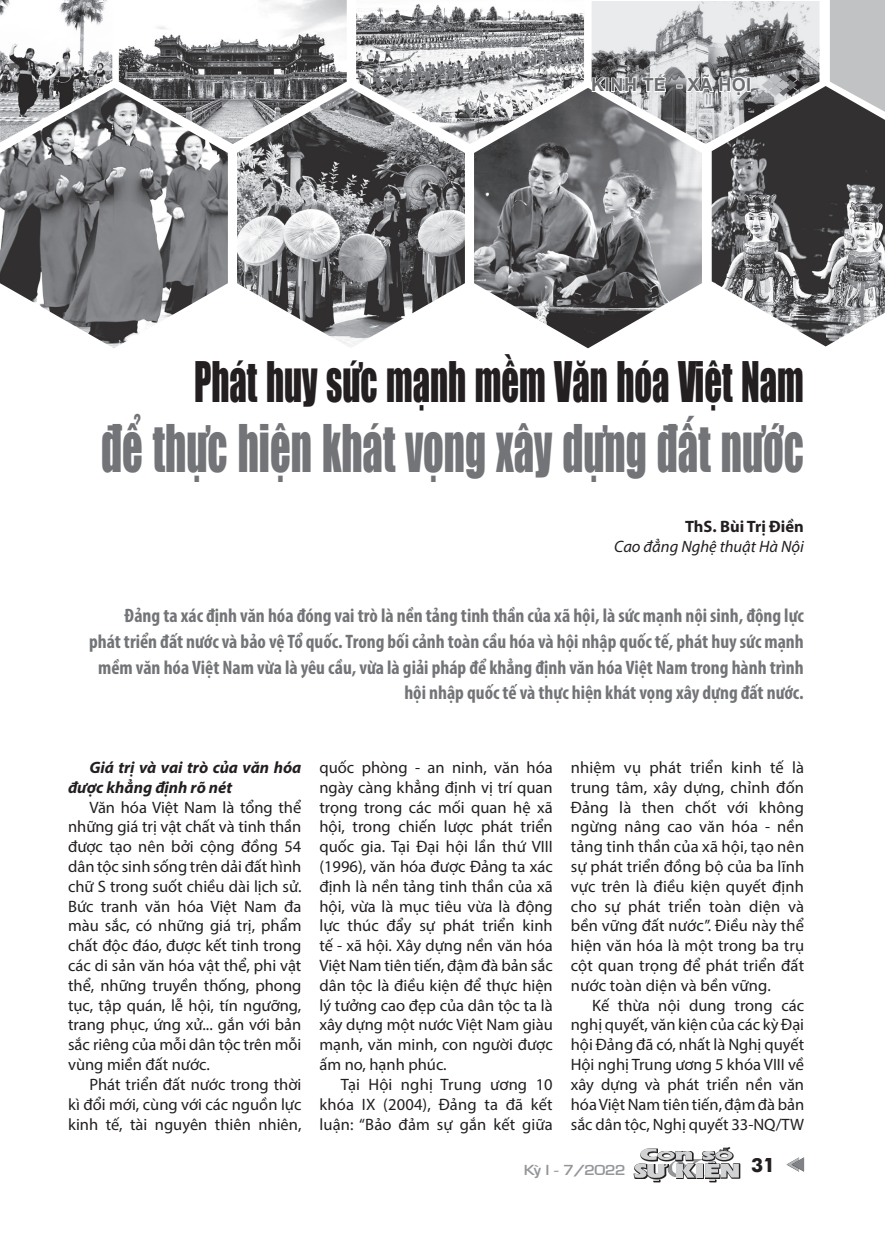
<style>
.page{position:relative;width:885px;height:1255px;background:#fff}
.page>*{position:absolute;margin:0;border:0;box-sizing:border-box;transform-origin:0 0}
.t1{font:60.75px "UTM Impact";color:#727477;scale:.67 1}
.t2{font:51.75px "UTM Impact";color:#231f20;scale:.67 1}
.t3{font:700 condensed 19.5px/25.5px "Myriad Pro";color:#727477;text-align:right}
.t4{font:700 19.5px "Futura";color:#231f20}
.t5{font:700 18px "Arial";letter-spacing:.035em;color:#6c6d70}
.Normal__Web{font:16.5px/19.8px "Myriad Pro";color:#231f20;text-align:justify}
.Normal__Web-2{font:italic 700 16.5px/19.8px "Myriad Pro";color:#231f20}
.t6{font:italic 16.5px "Myriad Pro";color:#231f20}
.t7{font:700 16.5px "Myriad Pro";color:#231f20}
.t8{font:13.5px "VNI Eurasia Bold";color:#939598;scale:1.1 1}
</style>
<div class="page">
<img style="left:0;top:88px;width:228px;height:260px">
<img style="left:0;top:0;width:112px;height:142px">
<img style="left:237px;top:88px;width:228px;height:259px">
<img style="left:119px;top:0;width:228px;height:144px">
<img style="left:474px;top:88px;width:227px;height:260px">
<img style="left:711px;top:86px;width:173px;height:260px">
<img style="left:356px;top:4px;width:228px;height:140px">
<img style="left:591px;top:1px;width:228px;height:143px">
<svg style="left:829px;top:0;width:55px;height:112px;background:#b9babc"></svg>
<svg style="left:591px;top:73px;width:77px;height:20px"></svg>
<svg style="left:676px;top:74px;width:71px;height:22px"></svg>
<div style="left:746px;top:78px;width:4px;height:14px;border:2px solid #fff"></div>
<svg style="left:761px;top:74px;width:43px;height:22px"></svg>
<svg style="left:786px;top:1157px;width:18px;height:14px"></svg>
<div style="left:720px;top:1163px;width:20px;height:15px;background:#b7b7b9"></div>
<svg style="left:634px;top:1147px;width:104px;height:34px"></svg>
<p class="t5" style="left:591px;top:72px;width:162px">KINH TẾ - XÃ HỘI</p>
<p class="t2" style="left:194px;top:345px;width:911px">Phát huy sức mạnh mềm Văn hóa Việt Nam</p>
<p class="t1" style="left:101px;top:405px;width:1050px">để thực hiện khát vọng xây dựng đất nước</p>
<p class="t7" style="left:685px;top:515px;width:120px">ThS. Bùi Trị Điền</p>
<p class="t6" style="left:614px;top:536px;width:191px">Cao đẳng Nghệ thuật Hà Nội</p>
<p class="t3" style="left:89px;top:602px;width:716px">Đảng ta xác định văn hóa đóng vai trò là nền tảng tinh thần của xã hội, là sức mạnh nội sinh, động lực phát triển đất nước và bảo vệ Tổ quốc. Trong bối cảnh toàn cầu hóa và hội nhập quốc tế, phát huy sức mạnh mềm văn hóa Việt Nam vừa là yêu cầu, vừa là giải pháp để khẳng định văn hóa Việt Nam trong hành trình hội nhập quốc tế và thực hiện khát vọng xây dựng đất nước.</p>
<p class="Normal__Web-2" style="left:68px;top:757px;width:235px;text-indent:21px">Giá trị và vai trò của văn hóa được khẳng định rõ nét</p>
<p class="Normal__Web" style="left:68px;top:796px;width:235px;text-indent:21px">Văn hóa Việt Nam là tổng thể những giá trị vật chất và tinh thần được tạo nên bởi cộng đồng 54 dân tộc sinh sống trên dải đất hình chữ S trong suốt chiều dài lịch sử.<br>Bức tranh văn hóa Việt Nam đa màu sắc, có những giá trị, phẩm chất độc đáo, được kết tinh trong các di sản văn hóa vật thể, phi vật thể, những truyền thống, phong tục, tập quán, lễ hội, tín ngưỡng, trang phục, ứng xử... gắn với bản sắc riêng của mỗi dân tộc trên mỗi vùng miền đất nước.</p>
<p class="Normal__Web" style="left:68px;top:1074px;width:235px;text-indent:21px">Phát triển đất nước trong thời kì đổi mới, cùng với các nguồn lực kinh tế, tài nguyên thiên nhiên,</p>
<p class="Normal__Web" style="left:319px;top:757px;width:235px">quốc phòng - an ninh, văn hóa ngày càng khẳng định vị trí quan trọng trong các mối quan hệ xã hội, trong chiến lược phát triển quốc gia. Tại Đại hội lần thứ VIII (1996), văn hóa được Đảng ta xác định là nền tảng tinh thần của xã hội, vừa là mục tiêu vừa là động lực thúc đẩy sự phát triển kinh tế - xã hội. Xây dựng nền văn hóa Việt Nam tiên tiến, đậm đà bản sắc dân tộc là điều kiện để thực hiện lý tưởng cao đẹp của dân tộc ta là xây dựng một nước Việt Nam giàu mạnh, văn minh, con người được ấm no, hạnh phúc.</p>
<p class="Normal__Web" style="left:319px;top:1074px;width:235px;text-indent:21px">Tại Hội nghị Trung ương 10 khóa IX (2004), Đảng ta đã kết luận: “Bảo đảm sự gắn kết giữa</p>
<p class="Normal__Web" style="left:570px;top:757px;width:235px">nhiệm vụ phát triển kinh tế là trung tâm, xây dựng, chỉnh đốn Đảng là then chốt với không ngừng nâng cao văn hóa - nền tảng tinh thần của xã hội, tạo nên sự phát triển đồng bộ của ba lĩnh vực trên là điều kiện quyết định cho sự phát triển toàn diện và bền vững đất nước”. Điều này thể hiện văn hóa là một trong ba trụ cột quan trọng để phát triển đất nước toàn diện và bền vững.</p>
<p class="Normal__Web" style="left:570px;top:994px;width:235px;text-indent:21px">Kế thừa nội dung trong các nghị quyết, văn kiện của các kỳ Đại hội Đảng đã có, nhất là Nghị quyết Hội nghị Trung ương 5 khóa VIII về xây dựng và phát triển nền văn hóa Việt Nam tiên tiến, đậm đà bản sắc dân tộc, Nghị quyết 33-NQ/TW</p>
<p class="t8" style="left:524px;top:1160px;width:94px">KyøI - 7/2022</p>
<p class="t4" style="left:751px;top:1150px;width:26px">31</p>
</div>
